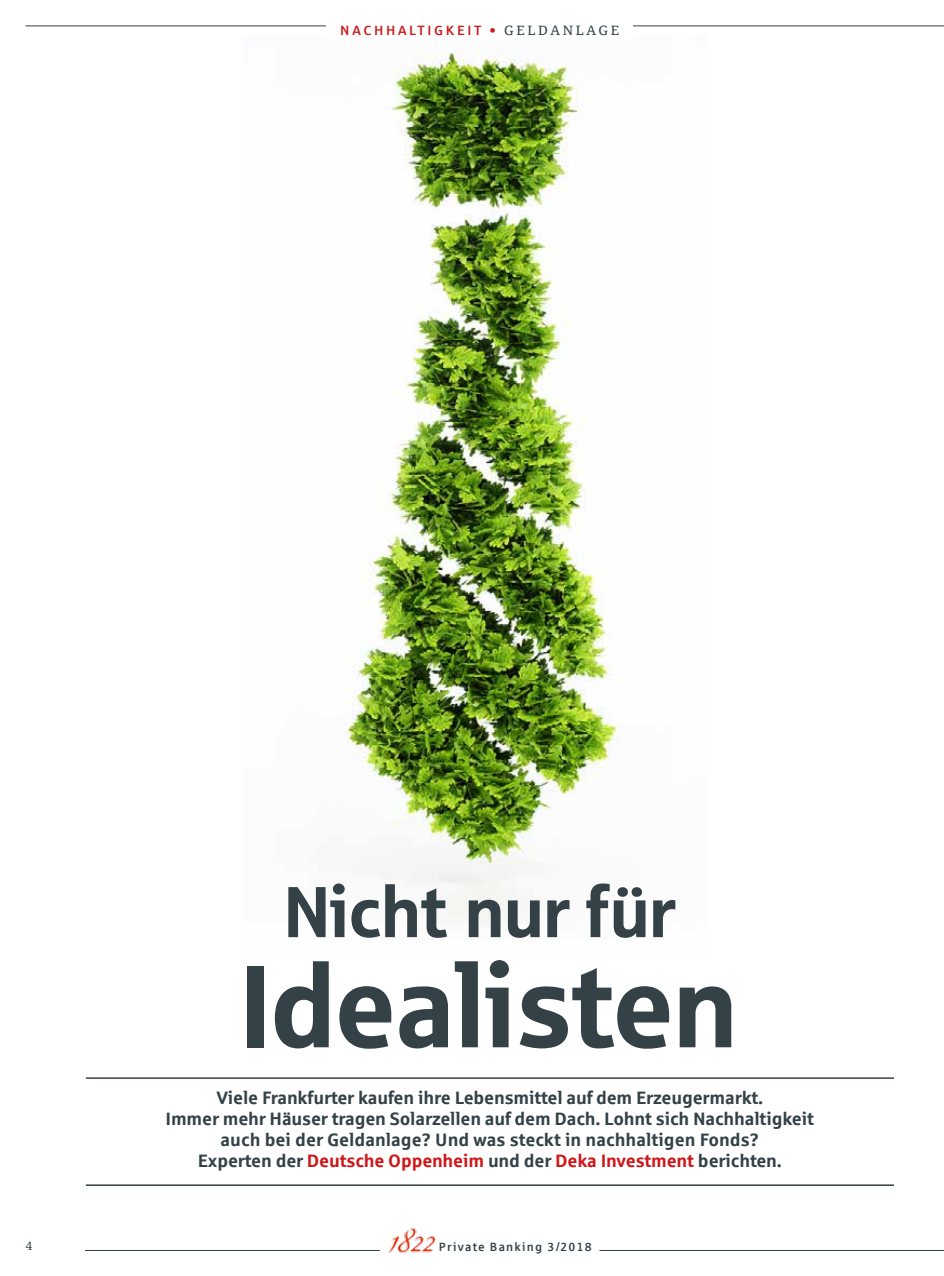
<style>
.page{position:relative;width:944px;height:1276px;background:#fff}
.page>*{position:absolute;margin:0;border:0;box-sizing:border-box;transform-origin:0 0}
.t1{font:117px "Sparkasse Head";letter-spacing:.01em;color:#344147}
.t2{font:72px "Sparkasse Head";letter-spacing:.01em;color:#344147}
.t3{font:700 18px/21px "Sparkasse Rg";letter-spacing:-.01em;color:#344147;text-align:center}
.t4{font:500 13.5px "Sparkasse";letter-spacing:.2em;color:#cd171a}
.t5{font:500 12px "Sparkasse";letter-spacing:.1em;color:#344147}
.t6{font:12px "Sparkasse Serif";color:#344147}
.s1{font-family:"Sparkasse Serif";font-weight:400;color:#344147}
.s2{color:#cd171a}
</style>
<div class="page">
<img style="left:344px;top:50px;width:276px;height:866px">
<hr style="left:86px;top:1077px;width:808px;height:2px;background:#344147">
<hr style="left:86px;top:1184px;width:808px;height:2px;background:#344147">
<hr style="left:85px;top:1250px;width:295px;height:1px;background:#344147">
<img style="left:388px;top:1228px;width:48px;height:26px">
<hr style="left:600px;top:1250px;width:344px;height:1px;background:#344147">
<hr style="left:26px;top:26px;width:310px;height:1px;background:#344147">
<hr style="left:514px;top:26px;width:430px;height:1px;background:#344147">
<div style="left:327px;top:24px;width:306px;height:17px;background:#fff"></div>
<p class="t4" style="left:340px;top:22px;width:280px">NACHHALTIGKEIT • <span class="s1">GELDANLAGE</span></p>
<h2 class="t2" style="left:284px;top:866px;width:393px">Nicht nur für</h2>
<h1 class="t1" style="left:241px;top:931px;width:497px">Idealisten</h1>
<p class="t3" style="left:166px;top:1087px;width:650px">Viele Frankfurter kaufen ihre Lebensmittel auf dem Erzeugermarkt.<br>Immer mehr Häuser tragen Solarzellen auf dem Dach. Lohnt sich Nachhaltigkeit auch bei der Geldanlage? Und was steckt in nachhaltigen Fonds?<br>Experten der <span class="s2">Deutsche Oppenheim</span> und der <span class="s2">Deka Investment</span> berichten.</p>
<p class="t6" style="left:26px;top:1238px;width:8px">4</p>
<p class="t5" style="left:439px;top:1239px;width:154px">Private Banking 3/2018</p>
</div>
